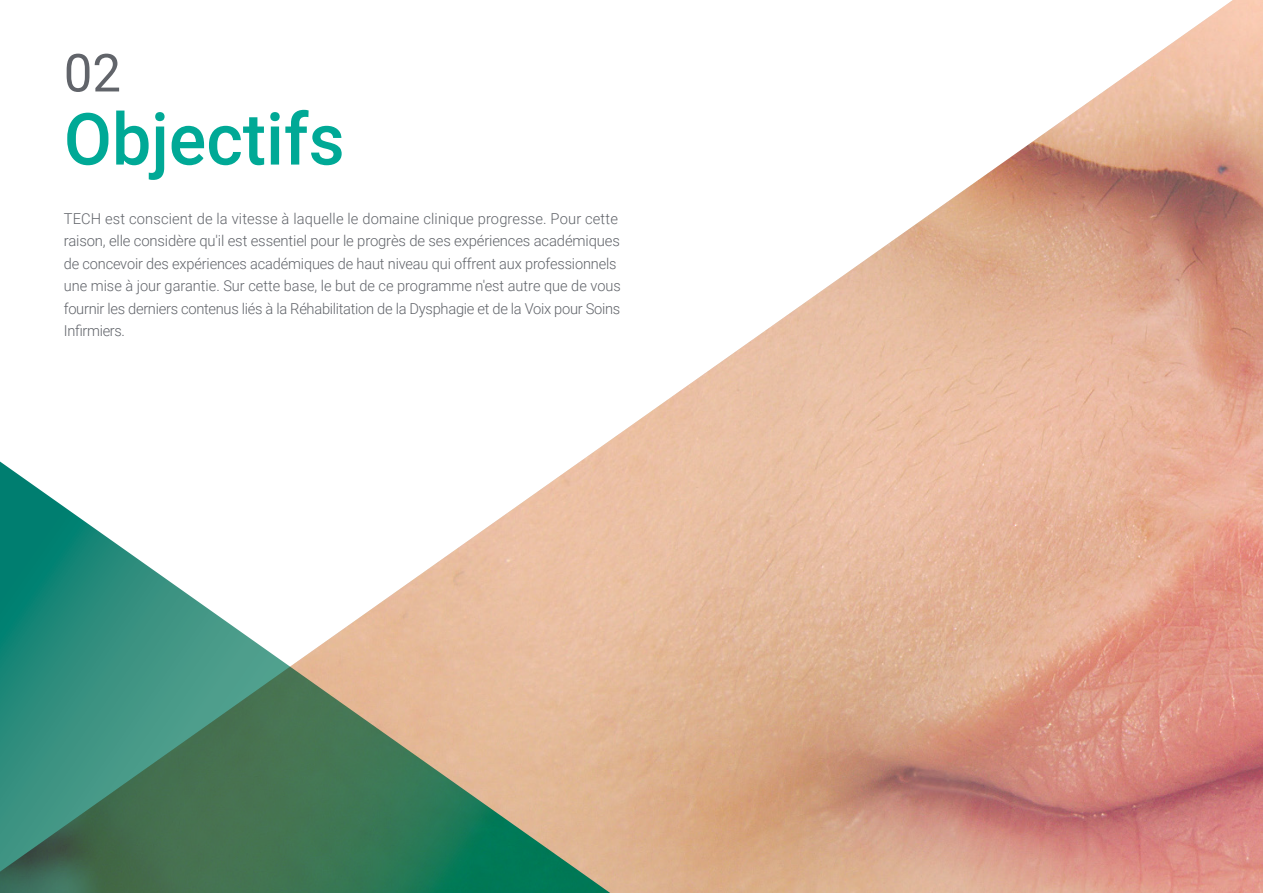
<style>
.page{position:relative;width:1263px;height:893px;background:#fff}
.page>*{position:absolute;margin:0;border:0;box-sizing:border-box;transform-origin:0 0}
.t1{font:500 72px "Roboto";color:#00a996}
.t2{font:52.5px "Roboto";color:#61646a}
.t3{font:300 15px/22.5px "Roboto";letter-spacing:-.01em;color:#61646a}
</style>
<div class="page">
<img style="left:602px;top:0;width:661px;height:893px">
<svg style="left:0;top:446px;width:640px;height:447px"></svg>
<h2 class="t2" style="left:64px;top:36px;width:59px">02</h2>
<h1 class="t1" style="left:64px;top:89px;width:282px">Objectifs</h1>
<p class="t3" style="left:64px;top:207px;width:558px">TECH est conscient de la vitesse à laquelle le domaine clinique progresse. Pour cette raison, elle considère qu'il est essentiel pour le progrès de ses expériences académiques de concevoir des expériences académiques de haut niveau qui offrent aux professionnels une mise à jour garantie. Sur cette base, le but de ce programme n'est autre que de vous fournir les derniers contenus liés à la Réhabilitation de la Dysphagie et de la Voix pour Soins Infirmiers.</p>
</div>
